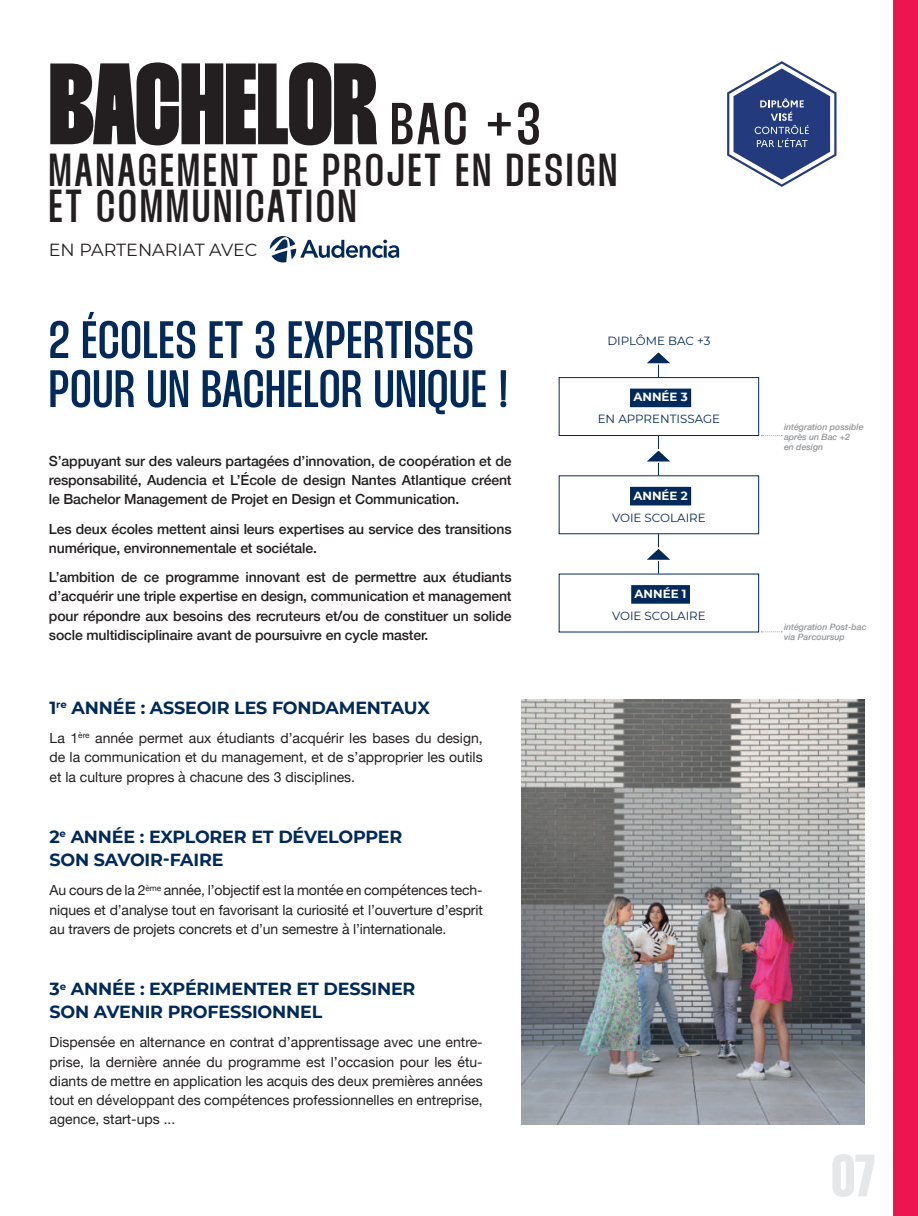
<style>
.page{position:relative;width:918px;height:1216px;background:#fff}
.page>*{position:absolute;margin:0;border:0;box-sizing:border-box;transform-origin:0 0}
.t1{font:115.33px "Thunder Extra Bold LC";color:#231f20}
.t2{font:59.85px "Thunder Bold LC";color:#e6e7e9}
.t3{font:52.5px/49px "Thunder Medium LC";letter-spacing:.02em;color:#002a5b}
.t4{font:46.02px/35.5px "Thunder Medium LC";letter-spacing:.07em;color:#231f20}
.t5{font:700 17.5px/22.8px "Montserrat";letter-spacing:-.01em;color:#002a5b}
.t6{font:17.5px "Montserrat";color:#231f20}
.t7{font:14px/19.2px "Helvetica Neue";color:#231f20;text-align:justify}
.t8{font:500 14px/19.2px "Helvetica Neue";letter-spacing:-.01em;color:#231f20;text-align:justify}
.t9{font:11.9px "Montserrat";color:#002a5b}
.t10{font:700 11.9px "Montserrat";color:#fff}
.t11{font:italic 500 8.75px/9.6px "Helvetica Neue";color:#939598}
.s1{font-family:"Thunder Medium LC";font-size:59.15px}
</style>
<div class="page">
<div style="left:893px;top:0;width:25px;height:1215px;background:#ed1450"></div>
<svg style="left:727px;top:61px;width:109px;height:126px"></svg>
<div style="left:630px;top:388px;width:61px;height:19px;background:#002a5b"></div>
<div style="left:559px;top:377px;width:200px;height:59px;border:1px solid #002a5b"></div>
<div style="left:630px;top:487px;width:61px;height:18px;background:#002a5b"></div>
<div style="left:631px;top:585px;width:59px;height:18px;background:#002a5b"></div>
<hr style="left:658px;top:436px;width:1px;height:39px;background:#002a5b">
<hr style="left:658px;top:534px;width:1px;height:39px;background:#002a5b">
<svg style="left:761px;top:435px;width:21px;height:1px"></svg>
<svg style="left:761px;top:631px;width:21px;height:1px"></svg>
<svg style="left:647px;top:448px;width:23px;height:15px"></svg>
<svg style="left:647px;top:352px;width:23px;height:25px"></svg>
<svg style="left:647px;top:547px;width:23px;height:15px"></svg>
<img style="left:521px;top:699px;width:344px;height:425px">
<svg style="left:270px;top:236px;width:129px;height:26px"></svg>
<h1 class="t1" style="left:49px;top:52px;width:493px">BACHELOR <span class="s1">BAC +3</span></h1>
<h3 class="t4" style="left:49px;top:156px;width:570px">MANAGEMENT DE PROJET EN DESIGN<br>ET COMMUNICATION</h3>
<p class="t6" style="left:49px;top:238px;width:210px">EN PARTENARIAT AVEC</p>
<h3 class="t3" style="left:49px;top:319px;width:461px">2 ÉCOLES ET 3 EXPERTISES<br>POUR UN BACHELOR UNIQUE !</h3>
<p class="t8" style="left:49px;top:450px;width:464px">S’appuyant sur des valeurs partagées d’innovation, de coopération et de responsabilité, Audencia et L’École de design Nantes Atlantique créent le Bachelor Management de Projet en Design et Communication.</p>
<p class="t8" style="left:49px;top:518px;width:464px">Les deux écoles mettent ainsi leurs expertises au service des transitions numérique, environnementale et sociétale.</p>
<p class="t8" style="left:49px;top:566px;width:464px">L’ambition de ce programme innovant est de permettre aux étudiants d’acquérir une triple expertise en design, communication et management pour répondre aux besoins des recruteurs et/ou de constituer un solide socle multidisciplinaire avant de poursuivre en cycle master.</p>
<p class="t5" style="left:50px;top:695px;width:382px">1<sup>re</sup> ANNÉE : ASSEOIR LES FONDAMENTAUX</p>
<p class="t7" style="left:50px;top:729px;width:434px">La 1<sup>ère</sup> année permet aux étudiants d’acquérir les bases du design, de la communication et du management, et de s’approprier les outils et la culture propres à chacune des 3 disciplines.</p>
<p class="t5" style="left:50px;top:824px;width:354px">2<sup>e</sup> ANNÉE : EXPLORER ET DÉVELOPPER<br>SON SAVOIR-FAIRE</p>
<p class="t7" style="left:50px;top:881px;width:435px">Au cours de la 2<sup>ème</sup> année, l’objectif est la montée en compétences tech&shy;niques et d’analyse tout en favorisant la curiosité et l’ouverture d’esprit au travers de projets concrets et d’un semestre à l’internationale.</p>
<p class="t5" style="left:50px;top:976px;width:367px">3<sup>e</sup> ANNÉE : EXPÉRIMENTER ET DESSINER<br>SON AVENIR PROFESSIONNEL</p>
<p class="t7" style="left:50px;top:1033px;width:435px">Dispensée en alternance en contrat d’apprentissage avec une entre&shy;prise, la dernière année du programme est l’occasion pour les étu&shy;diants de mettre en application les acquis des deux premières années tout en développant des compétences professionnelles en entreprise, agence, start-ups ...</p>
<p class="t9" style="left:607px;top:332px;width:104px">DIPLÔME BAC +3</p>
<p class="t10" style="left:633px;top:388px;width:56px">ANNÉE 3</p>
<p class="t9" style="left:598px;top:411px;width:124px">EN APPRENTISSAGE</p>
<p class="t10" style="left:633px;top:486px;width:56px">ANNÉE 2</p>
<p class="t9" style="left:612px;top:509px;width:95px">VOIE SCOLAIRE</p>
<p class="t10" style="left:634px;top:585px;width:54px">ANNÉE 1</p>
<p class="t9" style="left:612px;top:607px;width:95px">VOIE SCOLAIRE</p>
<p class="t11" style="left:784px;top:422px;width:81px">intégration possible après un Bac +2<br>en design</p>
<p class="t11" style="left:784px;top:621px;width:84px">intégration Post-bac via Parcoursup</p>
<h2 class="t2" style="left:831px;top:1142px;width:45px">07</h2>
</div>
